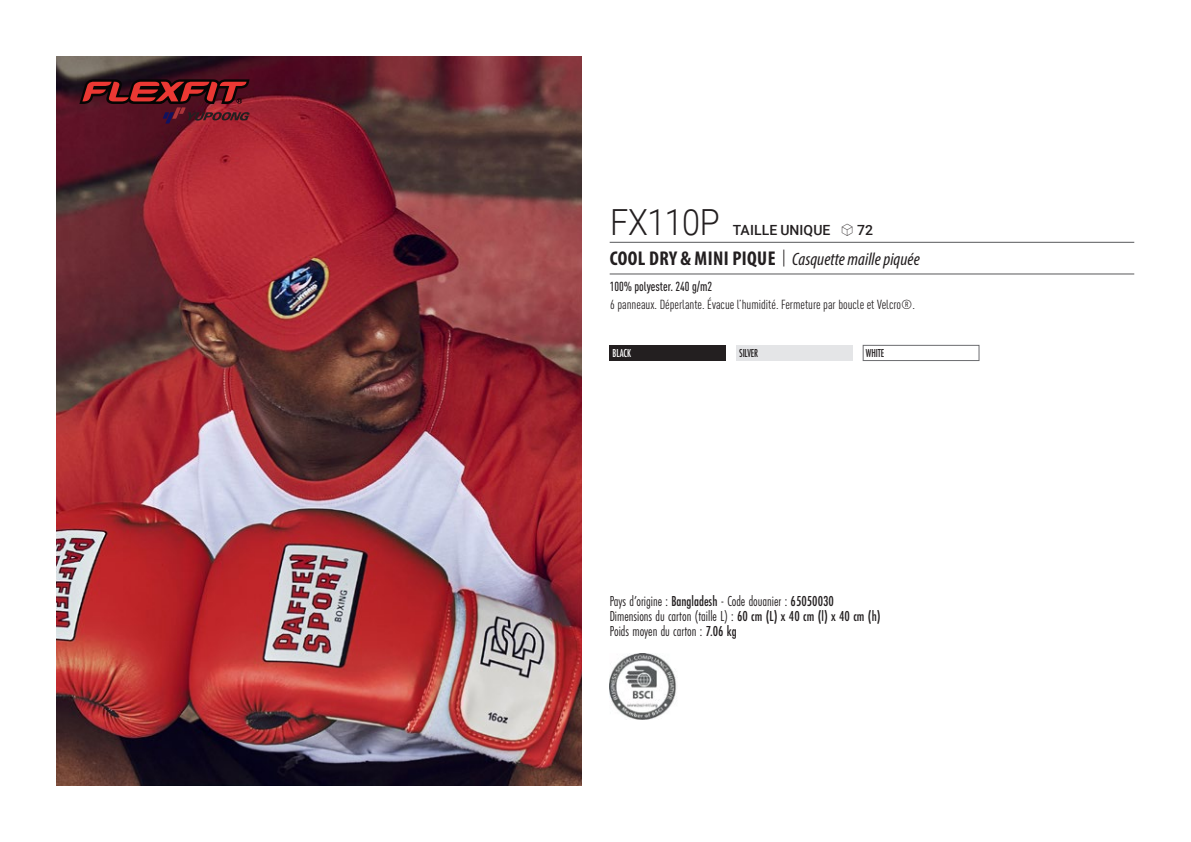
<style>
.page{position:relative;width:1191px;height:842px;background:#fff}
.page>*{position:absolute;margin:0;border:0;box-sizing:border-box;transform-origin:0 0}
.t1{font:300 36px "Roboto";letter-spacing:-.015em;color:#231f20;scale:.9 1}
.t2{font:italic 18px "Myriad Variable Concept";color:#231f20}
.t3{font:15px "Futura PT Cond";color:#231f20;scale:.95 1}
.t4{font:500 14px "Roboto";letter-spacing:.005em;color:#231f20}
.t5{font:condensed 13px "DIN Pro";color:#231f20}
.grammage_2020{font:500 condensed 13px "DIN Pro";color:#231f20;scale:.95 1}
.Coloris_nuancier{font:500 12px "Futura PT Cond";letter-spacing:-.01em;color:#231f20;scale:.9 1}
.Coloris_nuancier_bla{font:500 12px "Futura PT Cond";letter-spacing:-.01em;color:#fff;scale:.9 1}
.s1{font-family:"Linotype Shapeshifter";font-weight:400;font-size:16px}
.s2{font-family:"Myriad Pro";font-weight:700;font-style:normal;font-stretch:condensed;font-size:20px}
.s3{font-family:"Roboto Condensed";font-weight:300;font-style:normal;font-size:20px}
.s4{font-weight:500}
</style>
<div class="page">
<img style="left:57px;top:57px;width:524px;height:728px">
<svg style="left:79px;top:79px;width:170px;height:45px;background:#661921"></svg>
<div style="left:609px;top:345px;width:117px;height:16px;background:#231f20"></div>
<div style="left:736px;top:345px;width:116px;height:16px;background:#e4e5e7"></div>
<div style="left:863px;top:345px;width:116px;height:16px;background:#fff;border:1px solid #6c6d70"></div>
<img style="left:609px;top:654px;width:68px;height:66px">
<hr style="left:609px;top:242px;width:525px;height:1px;background:#57585a">
<hr style="left:609px;top:274px;width:525px;height:1px;background:#57585a">
<p class="t1" style="left:610px;top:197px;width:123px">FX110P</p>
<p class="t4" style="left:733px;top:220px;width:142px">TAILLE UNIQUE <span class="s1">S</span> 72</p>
<p class="t2" style="left:610px;top:249px;width:311px"><span class="s2">COOL DRY &amp; MINI PIQUE</span> <span class="s3">|</span> Casquette maille piquée</p>
<p class="grammage_2020" style="left:609px;top:277px;width:109px">100% polyester. 240 g/m2</p>
<p class="t5" style="left:610px;top:295px;width:306px">6 panneaux. Déperlante. Évacue l’humidité. Fermeture par boucle et Velcro®.</p>
<p class="Coloris_nuancier_bla" style="left:612px;top:346px;width:22px">BLACK</p>
<p class="Coloris_nuancier" style="left:739px;top:346px;width:23px">SILVER</p>
<p class="Coloris_nuancier" style="left:866px;top:346px;width:22px">WHITE</p>
<p class="t3" style="left:609px;top:592px;width:237px">Pays d’origine : <span class="s4">Bangladesh</span> - Code douanier : <span class="s4">65050030</span></p>
<p class="t3" style="left:609px;top:607px;width:287px">Dimensions du carton (taille L) : <span class="s4">60 cm (L) x 40 cm (l) x 40 cm (h)</span></p>
<p class="t3" style="left:609px;top:622px;width:135px">Poids moyen du carton : <span class="s4">7.06 kg</span></p>
</div>
